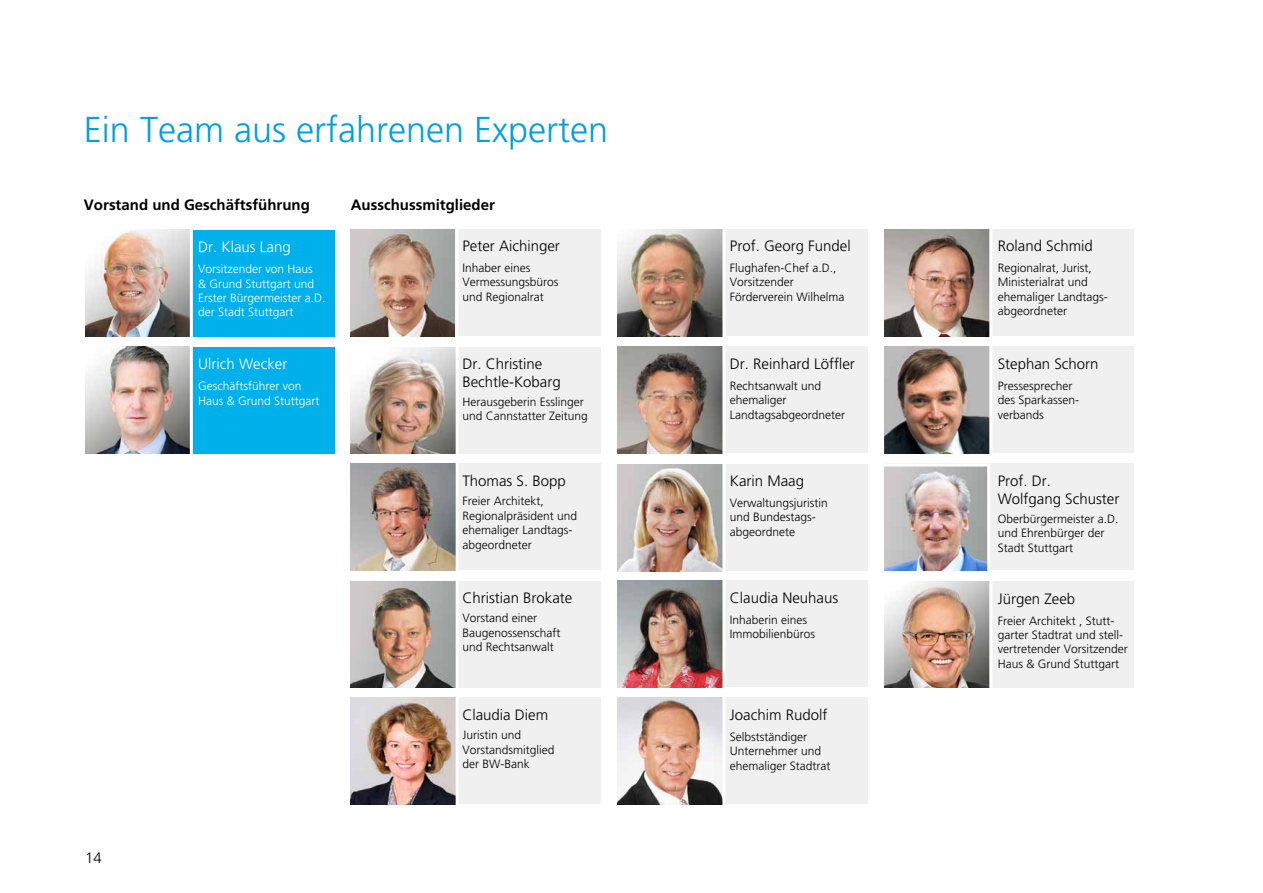
<style>
.page{position:relative;width:1263px;height:893px;background:#fff}
.page>*{position:absolute;margin:0;border:0;box-sizing:border-box;transform-origin:0 0}
.t1{font:300 36px "Frutiger";color:#009ee3}
.t2{font:300 15px/18px "Frutiger";color:#000}
.t3{font:700 15px "Frutiger";color:#000}
.t4{font:300 15px "Frutiger";color:#fff}
.t5{font:300 12px/14.4px "Frutiger";color:#000}
.t6{font:300 12px/14.4px "Frutiger";color:#fff}
</style>
<div class="page">
<div style="left:351px;top:230px;width:250px;height:106px;background:#f0f0f0"></div>
<img style="left:351px;top:230px;width:107px;height:106px">
<div style="left:351px;top:698px;width:250px;height:106px;background:#f0f0f0"></div>
<img style="left:351px;top:698px;width:107px;height:106px">
<div style="left:618px;top:581px;width:249px;height:106px;background:#f0f0f0"></div>
<img style="left:618px;top:581px;width:107px;height:106px">
<div style="left:351px;top:347px;width:250px;height:107px;background:#f0f0f0"></div>
<img style="left:351px;top:347px;width:107px;height:107px">
<div style="left:618px;top:230px;width:249px;height:106px;background:#f0f0f0"></div>
<img style="left:618px;top:230px;width:107px;height:106px">
<div style="left:618px;top:698px;width:249px;height:106px;background:#f0f0f0"></div>
<img style="left:618px;top:698px;width:107px;height:106px">
<div style="left:351px;top:464px;width:250px;height:106px;background:#f0f0f0"></div>
<img style="left:351px;top:464px;width:107px;height:106px">
<div style="left:618px;top:347px;width:249px;height:106px;background:#f0f0f0"></div>
<img style="left:618px;top:347px;width:107px;height:106px">
<div style="left:884px;top:230px;width:250px;height:106px;background:#f0f0f0"></div>
<img style="left:884px;top:230px;width:108px;height:106px">
<div style="left:351px;top:581px;width:250px;height:107px;background:#f0f0f0"></div>
<img style="left:351px;top:581px;width:107px;height:107px">
<div style="left:618px;top:464px;width:249px;height:107px;background:#f0f0f0"></div>
<img style="left:618px;top:464px;width:107px;height:107px">
<div style="left:884px;top:347px;width:250px;height:106px;background:#f0f0f0"></div>
<img style="left:884px;top:347px;width:108px;height:106px">
<div style="left:884px;top:464px;width:250px;height:106px;background:#f0f0f0"></div>
<img style="left:884px;top:464px;width:106px;height:106px">
<div style="left:884px;top:581px;width:250px;height:107px;background:#f0f0f0"></div>
<img style="left:884px;top:581px;width:108px;height:107px">
<div style="left:85px;top:230px;width:250px;height:106px;background:#00b0eb"></div>
<img style="left:85px;top:230px;width:108px;height:106px">
<div style="left:85px;top:347px;width:250px;height:106px;background:#00b0eb"></div>
<img style="left:85px;top:347px;width:108px;height:106px">
<h1 class="t1" style="left:84px;top:109px;width:526px">Ein Team aus erfahrenen Experten</h1>
<p class="t3" style="left:84px;top:196px;width:227px">Vorstand und Geschäftsführung</p>
<p class="t3" style="left:351px;top:196px;width:146px">Ausschussmitglieder</p>
<p class="t2" style="left:462px;top:237px;width:99px">Peter Aichinger</p>
<p class="t2" style="left:730px;top:237px;width:122px">Prof. Georg Fundel</p>
<p class="t2" style="left:998px;top:237px;width:97px">Roland Schmid</p>
<p class="t4" style="left:198px;top:239px;width:94px">Dr. Klaus Lang</p>
<p class="t6" style="left:198px;top:262px;width:129px">Vorsitzender von Haus<br>&amp; Grund Stuttgart und<br>Erster Bürgermeister a.D. der Stadt Stuttgart</p>
<p class="t4" style="left:198px;top:356px;width:91px">Ulrich Wecker</p>
<p class="t6" style="left:198px;top:379px;width:123px">Geschäftsführer von<br>Haus &amp; Grund Stuttgart</p>
<p class="t2" style="left:85px;top:849px;width:18px">14</p>
<p class="t5" style="left:462px;top:261px;width:98px">Inhaber eines<br>Vermessungsbüros und Regionalrat</p>
<p class="t5" style="left:730px;top:261px;width:116px">Flughafen-Chef a.D.,<br>Vorsitzender<br>Förderverein Wilhelma</p>
<p class="t5" style="left:998px;top:261px;width:111px">Regionalrat, Jurist,<br>Ministerialrat und ehemaliger Landtags&shy;abgeordneter</p>
<p class="t2" style="left:462px;top:354px;width:100px">Dr. Christine<br>Bechtle-Kobarg</p>
<p class="t5" style="left:462px;top:395px;width:127px">Herausgeberin Esslinger und Cannstatter Zeitung</p>
<p class="t2" style="left:730px;top:355px;width:127px">Dr. Reinhard Löffler</p>
<p class="t2" style="left:998px;top:355px;width:102px">Stephan Schorn</p>
<p class="t5" style="left:730px;top:378px;width:117px">Rechtsanwalt und ehemaliger<br>Landtagsabgeordneter</p>
<p class="t5" style="left:998px;top:378px;width:83px">Pressesprecher des Sparkassen&shy;verbands</p>
<p class="t2" style="left:462px;top:472px;width:105px">Thomas S. Bopp</p>
<p class="t5" style="left:462px;top:494px;width:116px">Freier Architekt,<br>Regionalpräsident und ehemaliger Landtags&shy;abgeordneter</p>
<p class="t2" style="left:730px;top:472px;width:76px">Karin Maag</p>
<p class="t2" style="left:998px;top:472px;width:123px">Prof. Dr.<br>Wolfgang Schuster</p>
<p class="t5" style="left:730px;top:495px;width:100px">Verwaltungsjuristin und Bundestags&shy;abgeordnete</p>
<p class="t5" style="left:998px;top:512px;width:122px">Oberbürgermeister a.D. und Ehrenbürger der<br>Stadt Stuttgart</p>
<p class="t2" style="left:462px;top:589px;width:112px">Christian Brokate</p>
<p class="t2" style="left:730px;top:589px;width:110px">Claudia Neuhaus</p>
<p class="t2" style="left:998px;top:589px;width:79px">Jürgen Zeeb</p>
<p class="t5" style="left:462px;top:611px;width:100px">Vorstand einer<br>Baugenossenschaft und Rechtsanwalt</p>
<p class="t5" style="left:730px;top:612px;width:87px">Inhaberin eines<br>Immobilienbüros</p>
<p class="t5" style="left:998px;top:613px;width:131px">Freier Architekt , Stutt&shy;garter Stadtrat und stell&shy;vertretender Vorsitzender<br>Haus &amp; Grund Stuttgart</p>
<p class="t2" style="left:462px;top:706px;width:87px">Claudia Diem</p>
<p class="t2" style="left:730px;top:706px;width:99px">Joachim Rudolf</p>
<p class="t5" style="left:462px;top:728px;width:94px">Juristin und<br>Vorstandsmitglied der BW-Bank</p>
<p class="t5" style="left:730px;top:729px;width:102px">Selbstständiger<br>Unternehmer und ehemaliger Stadtrat</p>
</div>
